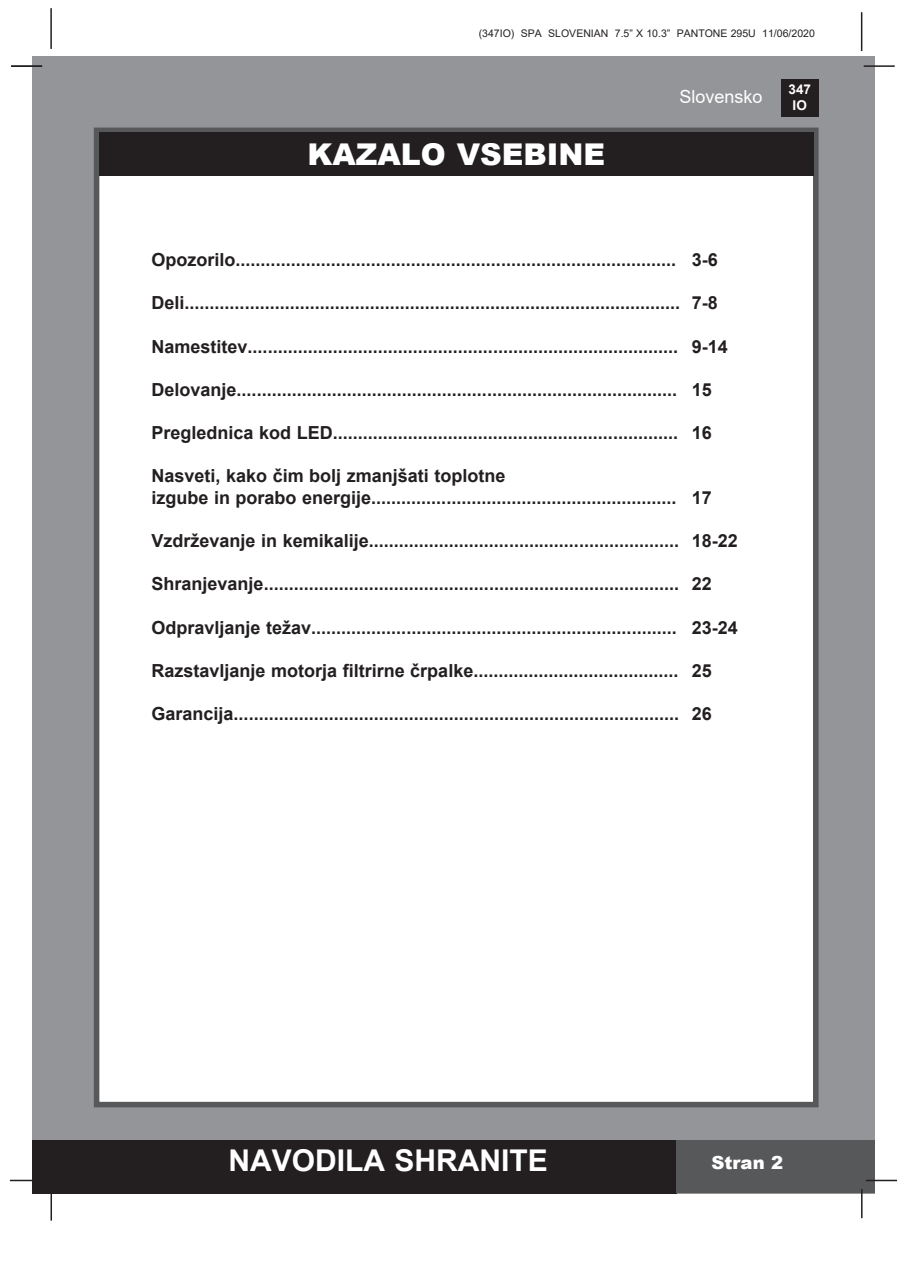
<style>
.page{position:relative;width:897px;height:1264px;background:#fff}
.page>*{position:absolute;margin:0;border:0;box-sizing:border-box;transform-origin:0 0}
.t1{font:700 30px "Arial";color:#fff}
.t2{font:900 30px "Arial";color:#fff}
.t3{font:700 18px "Arial";color:#231f20}
.t4{font:18px "Arial";color:#fff}
.t5{font:900 18px "Arial";color:#fff}
.t6{font:700 13.5px/16.2px "Arial";color:#fff;text-align:center}
.t7{font:10.5px "Arial";color:#231f20}
</style>
<div class="page">
<div style="left:33px;top:56px;width:842px;height:1137px;background:#939598"></div>
<div style="left:780px;top:79px;width:38px;height:38px;background:#231f20"></div>
<hr style="left:863px;top:65px;width:31px;height:2px;background:#231f20">
<hr style="left:50px;top:8px;width:2px;height:41px;background:#231f20">
<hr style="left:860px;top:12px;width:2px;height:39px;background:#231f20">
<div style="left:33px;top:1140px;width:644px;height:53px;background:#231f20"></div>
<div style="left:676px;top:1140px;width:199px;height:53px;background:#57585a"></div>
<hr style="left:865px;top:1179px;width:31px;height:2px;background:#231f20">
<hr style="left:860px;top:1189px;width:2px;height:29px;background:#231f20">
<hr style="left:50px;top:1190px;width:2px;height:30px;background:#231f20">
<hr style="left:10px;top:1179px;width:31px;height:2px;background:#231f20">
<div style="left:94px;top:128px;width:724px;height:979px;background:#fff;border:6px solid #57585a"></div>
<div style="left:99px;top:132px;width:714px;height:44px;background:#231f20"></div>
<hr style="left:11px;top:65px;width:31px;height:2px;background:#231f20">
<p class="t7" style="left:478px;top:26px;width:337px">(347IO) SPA SLOVENIAN 7.5” X 10.3” PANTONE 295U 11/06/2020</p>
<p class="t2" style="left:307px;top:132px;width:299px">KAZALO VSEBINE</p>
<p class="t4" style="left:679px;top:84px;width:85px">Slovensko</p>
<p class="t6" style="left:788px;top:81px;width:24px">347<br>IO</p>
<p class="t3" style="left:151px;top:247px;width:568px">Opozorilo........................................................................................ 3-6</p>
<p class="t3" style="left:151px;top:290px;width:568px">Deli................................................................................................... 7-8</p>
<p class="t3" style="left:151px;top:334px;width:578px">Namestitev...................................................................................... 9-14</p>
<p class="t3" style="left:151px;top:377px;width:562px">Delovanje........................................................................................ 15</p>
<p class="t3" style="left:151px;top:420px;width:562px">Preglednica kod LED..................................................................... 16</p>
<p class="t3" style="left:151px;top:463px;width:355px">Nasveti, kako čim bolj zmanjšati toplotne</p>
<p class="t3" style="left:151px;top:485px;width:562px">izgube in porabo energije............................................................. 17</p>
<p class="t3" style="left:151px;top:528px;width:588px">Vzdrževanje in kemikalije.............................................................. 18-22</p>
<p class="t3" style="left:151px;top:571px;width:562px">Shranjevanje................................................................................... 22</p>
<p class="t3" style="left:151px;top:614px;width:588px">Odpravljanje težav......................................................................... 23-24</p>
<p class="t3" style="left:151px;top:658px;width:562px">Razstavljanje motorja filtrirne črpalke......................................... 25</p>
<p class="t3" style="left:151px;top:701px;width:562px">Garancija......................................................................................... 26</p>
<h1 class="t1" style="left:228px;top:1139px;width:321px">NAVODILA SHRANITE</h1>
<p class="t5" style="left:711px;top:1149px;width:73px">Stran 2</p>
</div>
